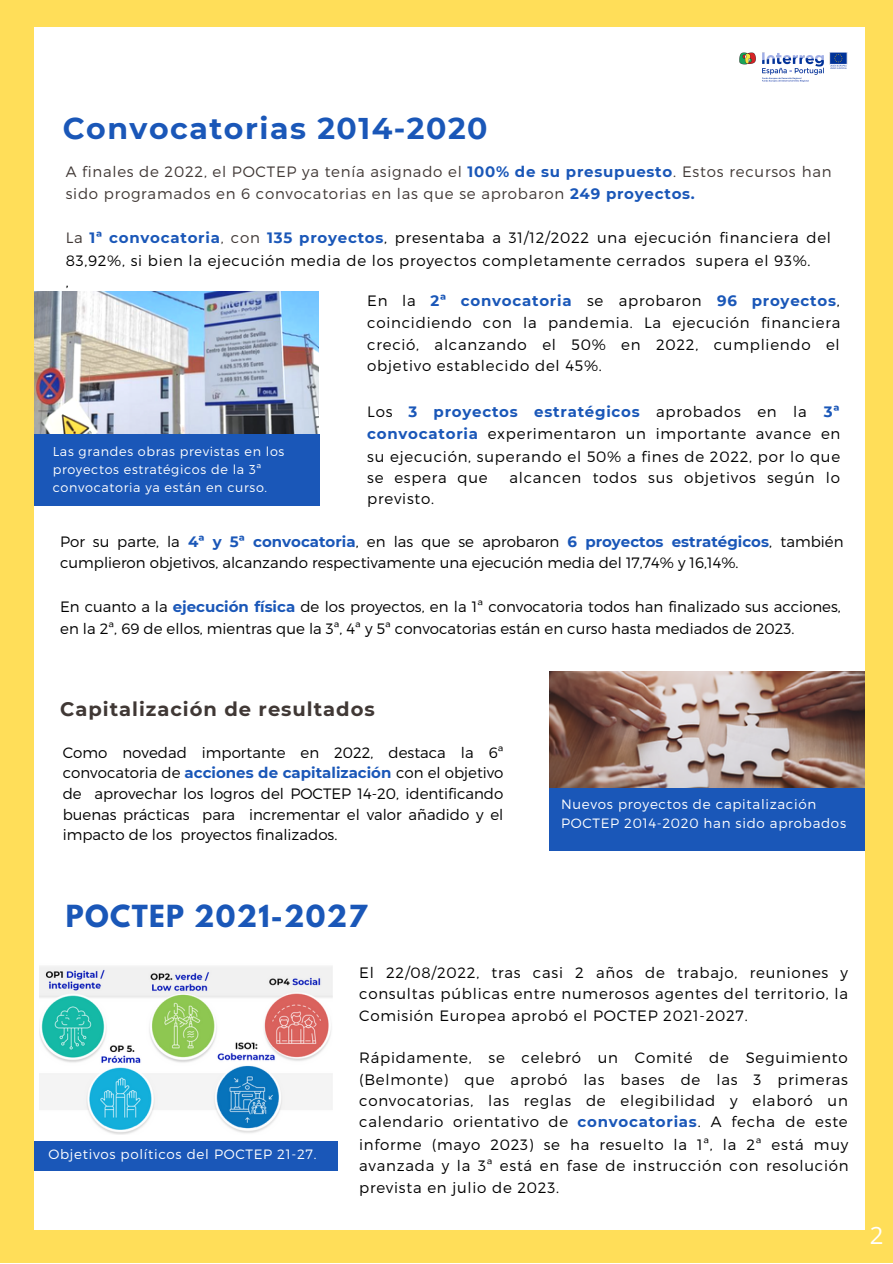
<style>
.page{position:relative;width:893px;height:1264px;background:#fff}
.page>*{position:absolute;margin:0;border:0;box-sizing:border-box;transform-origin:0 0}
.t1{font:700 30px "Montserrat";letter-spacing:.05em;color:#1a57b8}
.t2{font:700 27px "League Spartan";letter-spacing:.05em;color:#1a57b8}
.t3{font:24px "Open Sans";color:#fff}
.t4{font:700 19.5px "Montserrat";letter-spacing:.05em;color:#403835}
.t5{font:300 15px/21.6px "Montserrat";letter-spacing:.05em;color:#000;text-align:justify}
.t6{font:300 15px/21.3px "Montserrat";color:#000}
.t7{font:300 15px/22.5px "Montserrat";letter-spacing:.05em;color:#403835}
.t8{font:300 13.5px/19px "Montserrat";letter-spacing:.05em;color:#fff}
.t9{font:300 12.75px/18.1px "Montserrat";letter-spacing:.05em;color:#fff}
.s1{font-weight:700;color:#1a57b8}
.s2{color:#403835}
</style>
<div class="page">
<div style="left:0;top:0;width:892px;height:1262px;background:#ffde59"></div>
<div style="left:34px;top:27px;width:830px;height:1202px;background:#fff"></div>
<img style="left:34px;top:291px;width:284px;height:143px">
<div style="left:34px;top:434px;width:285px;height:71px;background:#1a57b8"></div>
<div style="left:549px;top:777px;width:315px;height:74px;background:#1a57b8"></div>
<img style="left:549px;top:671px;width:315px;height:116px">
<img style="left:739px;top:52px;width:109px;height:30px">
<img style="left:40px;top:966px;width:292px;height:168px">
<div style="left:34px;top:1141px;width:303px;height:30px;background:#1a57b8"></div>
<p class="t1" style="left:63px;top:109px;width:426px">Convocatorias 2014-2020</p>
<p class="t7" style="left:66px;top:159px;width:767px">A finales de 2022, el POCTEP ya tenía asignado el <span class="s1">100% de su presupuesto</span>. Estos recursos han sido programados en 6 convocatorias en las que se aprobaron <span class="s1">249 proyectos.</span></p>
<p class="t5" style="left:66px;top:226px;width:766px;line-height:22.5px"><span class="s2">La</span> <span class="s1">1ª convocatoria</span><span class="s2">, con</span> <span class="s1">135 proyectos</span>, presentaba a 31/12/2022 una ejecución financiera del<br>83,92%, si bien la ejecución media de los proyectos completamente cerrados supera el 93%.</p>
<p class="t5" style="left:66px;top:270px;width:4px">,</p>
<p class="t5" style="left:367px;top:289px;width:474px">En la <span class="s1">2ª convocatoria</span> se aprobaron <span class="s1">96 proyectos</span>, coincidiendo con la pandemia. La ejecución financiera creció, alcanzando el 50% en 2022, cumpliendo el objetivo establecido del 45%.</p>
<p class="t5" style="left:367px;top:399px;width:474px;line-height:22px">Los <span class="s1">3 proyectos estratégicos</span> aprobados en la <span class="s1">3ª convocatoria</span> experimentaron un importante avance en su ejecución, superando el 50% a fines de 2022, por lo que se espera que</p>
<p class="t9" style="left:53px;top:441px;width:233px">Las grandes obras previstas en los proyectos estratégicos de la 3ª convocatoria ya están en curso.</p>
<p class="t5" style="left:509px;top:466px;width:332px">alcancen todos sus objetivos según lo</p>
<p class="t5" style="left:367px;top:487px;width:68px">previsto.</p>
<p class="t6" style="left:60px;top:530px;width:784px">Por su parte, la <span class="s1">4ª y 5ª convocatoria</span>, en las que se aprobaron <span class="s1">6 proyectos estratégicos</span>, también cumplieron objetivos, alcanzando respectivamente una ejecución media del 17,74% y 16,14%.</p>
<p class="t6" style="left:60px;top:595px;width:782px">En cuanto a la <span class="s1">ejecución física</span> de los proyectos, en la 1ª convocatoria todos han finalizado sus acciones, en la 2ª, 69 de ellos, mientras que la 3ª, 4ª y 5ª convocatorias están en curso hasta mediados de 2023.</p>
<p class="t4" style="left:60px;top:696px;width:316px">Capitalización de resultados</p>
<p class="t5" style="left:63px;top:741px;width:442px;line-height:20.5px">Como novedad importante en 2022, destaca la 6ª convocatoria de <span class="s1">acciones de capitalización</span> con el objetivo de aprovechar los logros del POCTEP 14-20, identificando buenas prácticas para incrementar el valor añadido y el impacto de los proyectos finalizados.</p>
<p class="t8" style="left:561px;top:793px;width:286px">Nuevos proyectos de capitalización<br>POCTEP 2014-2020 han sido aprobados</p>
<p class="t2" style="left:66px;top:902px;width:303px">POCTEP 2021-2027</p>
<p class="t8" style="left:48px;top:1144px;width:269px">Objetivos políticos del POCTEP 21-27.</p>
<p class="t5" style="left:359px;top:961px;width:490px">El 22/08/2022, tras casi 2 años de trabajo, reuniones y consultas públicas entre numerosos agentes del territorio, la Comisión Europea aprobó el POCTEP 2021-2027.</p>
<p class="t5" style="left:359px;top:1046px;width:491px">Rápidamente, se celebró un Comité de Seguimiento (Belmonte) que aprobó las bases de las 3 primeras convocatorias, las reglas de elegibilidad y elaboró un calendario orientativo de <span class="s1">convocatorias</span>. A fecha de este informe (mayo 2023) se ha resuelto la 1ª, la 2ª está muy avanzada y la 3ª está en fase de instrucción con resolución prevista en julio de 2023.</p>
<p class="t3" style="left:869px;top:1217px;width:15px">2</p>
</div>
